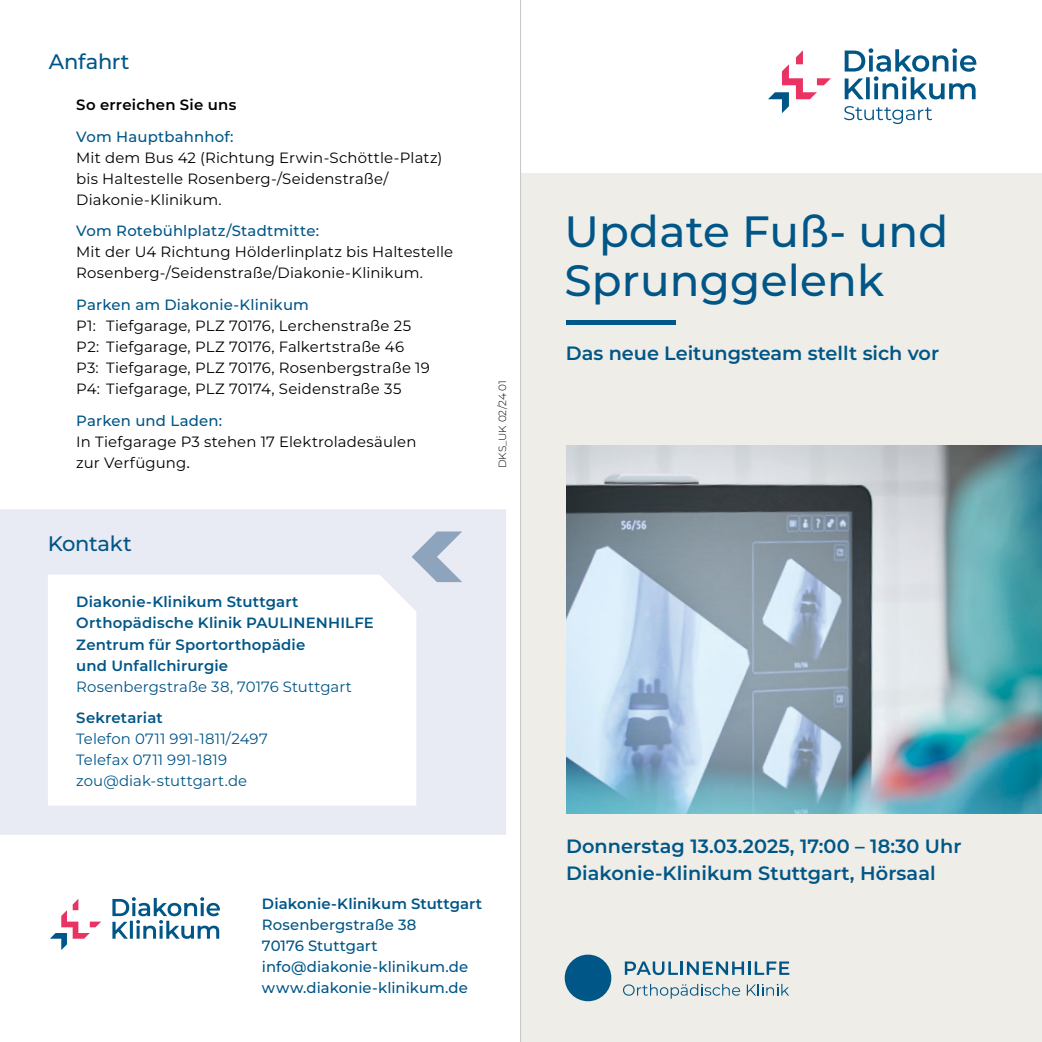
<style>
.page{position:relative;width:1042px;height:1042px;background:#fff}
.page>*{position:absolute;margin:0;border:0;box-sizing:border-box;transform-origin:0 0}
.t1{font:500 43.75px/49px "Montserrat";letter-spacing:.005em;color:#005687}
.t2{font:500 21px "Montserrat";letter-spacing:-.015em;color:#005687}
.t3{font:600 19.25px/26.2px "Montserrat";letter-spacing:.005em;color:#005687}
.t4{font:14.88px/21px "Montserrat";letter-spacing:.01em;color:#000}
.t5{font:500 14.88px/21px "Montserrat";letter-spacing:.01em;color:#005687}
.t6{font:600 14.88px/21px "Montserrat";letter-spacing:.01em;color:#005687}
.t7{font:14.88px/21px "Montserrat";letter-spacing:.01em;color:#005687}
.t8{font:600 14.88px "Montserrat";letter-spacing:.02em;color:#000}
.t9{font:300 10.5px "Montserrat";letter-spacing:.005em;color:#000}
.s1{font-size:16.62px}
</style>
<div class="page">
<div style="left:0;top:509px;width:506px;height:326px;background:#e8ebf3"></div>
<svg style="left:412px;top:531px;width:50px;height:51px;background:#bac6d7"></svg>
<svg style="left:48px;top:574px;width:368px;height:231px"></svg>
<svg style="left:50px;top:899px;width:51px;height:51px"></svg>
<svg style="left:112px;top:897px;width:108px;height:42px"></svg>
<div style="left:521px;top:173px;width:521px;height:869px;background:#eeede7"></div>
<div style="left:566px;top:320px;width:109px;height:5px;background:#005687"></div>
<svg style="left:768px;top:50px;width:63px;height:63px"></svg>
<svg style="left:844px;top:48px;width:132px;height:51px"></svg>
<svg style="left:844px;top:106px;width:88px;height:18px"></svg>
<div style="left:565px;top:954px;width:46px;height:47px;background:#005687;border-radius:50%"></div>
<svg style="left:625px;top:961px;width:53px;height:14px"></svg>
<hr style="left:680px;top:961px;width:3px;height:14px;background:#005687">
<svg style="left:687px;top:961px;width:102px;height:14px"></svg>
<svg style="left:623px;top:984px;width:117px;height:14px"></svg>
<svg style="left:747px;top:984px;width:42px;height:11px"></svg>
<img style="left:567px;top:446px;width:475px;height:368px">
<hr style="left:520px;top:0;width:1px;height:1042px;background:#c6c6c6">
<h2 class="t2" style="left:49px;top:47px;width:82px">Anfahrt</h2>
<p class="t8" style="left:76px;top:95px;width:161px">So erreichen Sie uns</p>
<p class="t5" style="left:76px;top:126px;width:159px">Vom Hauptbahnhof:</p>
<p class="t4" style="left:76px;top:147px;width:368px">Mit dem Bus 42 (Richtung Erwin-Schöttle-Platz) bis Haltestelle Rosenberg-/Seidenstraße/<br>Diakonie-Klinikum.</p>
<p class="t5" style="left:76px;top:220px;width:244px">Vom Rotebühlplatz/Stadtmitte:</p>
<p class="t4" style="left:76px;top:241px;width:378px">Mit der U4 Richtung Hölderlinplatz bis Haltestelle<br>Rosenberg-/Seidenstraße/Diakonie-Klinikum.</p>
<p class="t5" style="left:76px;top:294px;width:234px">Parken am Diakonie-Klinikum</p>
<p class="t4" style="left:76px;top:315px;width:355px">P1: Tiefgarage, PLZ 70176, Lerchenstraße 25<br>P2: Tiefgarage, PLZ 70176, Falkertstraße 46<br>P3: Tiefgarage, PLZ 70176, Rosenbergstraße 19<br>P4: Tiefgarage, PLZ 70174, Seidenstraße 35</p>
<p class="t5" style="left:76px;top:409px;width:147px">Parken und Laden:</p>
<p class="t4" style="left:76px;top:430px;width:342px">In Tiefgarage P3 stehen 17 Elektroladesäulen zur Verfügung<span class="s1">.</span></p>
<h2 class="t2" style="left:48px;top:529px;width:86px">Kontakt</h2>
<p class="t6" style="left:76px;top:591px;width:299px">Diakonie-Klinikum Stuttgart<br>Orthopädische Klinik PAULINENHILFE<br>Zentrum für Sportorthopädie<br>und Unfallchirurgie</p>
<p class="t7" style="left:76px;top:675px;width:277px">Rosenbergstraße 38, 70176 Stuttgart</p>
<p class="t6" style="left:76px;top:707px;width:88px">Sekretariat</p>
<p class="t7" style="left:76px;top:728px;width:193px">Telefon 0711 991-1811/2497<br>Telefax 0711 991-1819 zou@diak-stuttgart.de</p>
<p class="t9" style="left:495px;top:468px;width:90px;rotate:-90deg">DKS_UK 02/24 01</p>
<p class="t6" style="left:262px;top:892px;width:222px">Diakonie-Klinikum Stuttgart</p>
<p class="t5" style="left:262px;top:913px;width:208px">Rosenbergstraße 38<br>70176 Stuttgart info@diakonie-klinikum.de www.diakonie-klinikum.de</p>
<h1 class="t1" style="left:564px;top:206px;width:385px">Update Fuß- und<br>Sprunggelenk</h1>
<p class="t3" style="left:566px;top:339px;width:375px">Das neue Leitungsteam stellt sich vor</p>
<p class="t3" style="left:566px;top:833px;width:397px">Donnerstag 13.03.2025, 17:00 – 18:30 Uhr<br>Diakonie-Klinikum Stuttgart, Hörsaal</p>
</div>
